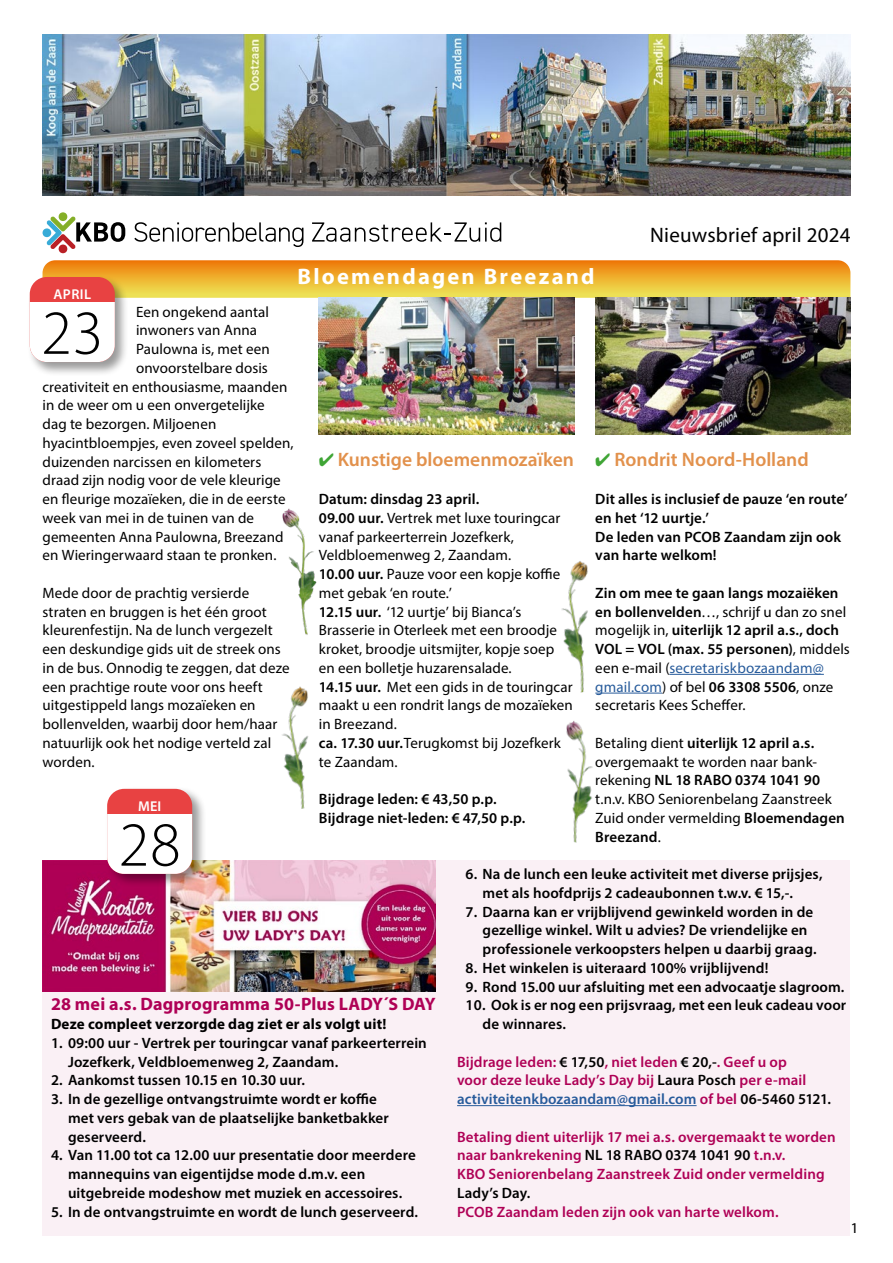
<style>
.page{position:relative;width:893px;height:1263px;background:#fff}
.page>*{position:absolute;margin:0;border:0;box-sizing:border-box;transform-origin:0 0}
.t1{font:300 63px "Myriad Pro";color:#000}
.t2{font:700 22.5px "Myriad Pro";letter-spacing:.1em;color:#fff}
.t3{font:21px "Myriad Pro";letter-spacing:.01em;color:#000}
.t4{font:600 19.5px "Myriad Pro";color:#e2914c}
.t5{font:700 18px "Myriad Pro";letter-spacing:.01em;color:#af0156}
.t6{font:15px/18.8px "Myriad Pro";letter-spacing:.005em;color:#000}
.t7{font:600 15px/18.8px "Myriad Pro";letter-spacing:.005em;color:#000}
.t8{font:600 15px/18.8px "Myriad Pro";letter-spacing:.005em;color:#af0156}
.t9{font:700 15px "Myriad Pro";letter-spacing:.01em;color:#000}
.t10{font:semi-expanded 15px "Myriad Pro";color:#000}
.t11{font:600 14.25px "Myriad Pro";letter-spacing:.03em;color:#fff}
.t12{font:600 14.25px "Myriad Pro";color:#fff}
.s1{color:#3fa535}
.s2{font-weight:400}
.s3{font-weight:400;color:#275b9b}
.s4{font-weight:600}
.s5{color:#000}
.s6{color:#275b9b}
</style>
<div class="page">
<img style="left:282px;top:508px;width:35px;height:127px">
<img style="left:566px;top:721px;width:27px;height:122px">
<img style="left:561px;top:561px;width:46px;height:132px">
<img style="left:282px;top:686px;width:27px;height:123px">
<svg style="left:43px;top:212px;width:82px;height:41px"></svg>
<svg style="left:134px;top:222px;width:169px;height:25px"></svg>
<svg style="left:312px;top:222px;width:189px;height:20px"></svg>
<img style="left:43px;top:34px;width:807px;height:162px">
<div style="left:43px;top:860px;width:807px;height:375px;background:#faf0f5"></div>
<hr style="left:669px;top:674px;width:155px;height:1px;background:#275b9b">
<hr style="left:595px;top:693px;width:67px;height:1px;background:#275b9b">
<hr style="left:457px;top:1105px;width:240px;height:1px;background:#275b9b">
<img style="left:43px;top:860px;width:393px;height:132px">
<img style="left:319px;top:362px;width:255px;height:72px">
<img style="left:595px;top:362px;width:255px;height:72px">
<div style="left:28px;top:275px;width:101px;height:101px;background:#000;opacity:.4"></div>
<img style="left:30px;top:260px;width:820px;height:102px">
<div style="left:105px;top:787px;width:101px;height:101px;background:#000;opacity:.4"></div>
<div style="left:107px;top:789px;width:85px;height:85px;background:#e84242;border-radius:17px"></div>
<div style="left:107px;top:815px;width:85px;height:59px;background:#fff"></div>
<h3 class="t3" style="left:650px;top:222px;width:202px">Nieuwsbrief april 2024</h3>
<h2 class="t2" style="left:298px;top:262px;width:298px">Bloemendagen Breezand</h2>
<p class="t11" style="left:53px;top:285px;width:39px">APRIL</p>
<h1 class="t1" style="left:41px;top:295px;width:64px">23</h1>
<p class="t6" style="left:136px;top:302px;width:135px">Een ongekend aantal</p>
<p class="t6" style="left:136px;top:321px;width:122px">inwoners van Anna</p>
<p class="t6" style="left:136px;top:339px;width:135px">Paulowna is, met een</p>
<p class="t6" style="left:136px;top:358px;width:133px">onvoorstelbare dosis</p>
<p class="t6" style="left:43px;top:377px;width:246px">creativiteit en enthousiasme, maanden</p>
<p class="t6" style="left:43px;top:396px;width:224px">in de weer om u een onvergetelijke</p>
<p class="t6" style="left:43px;top:414px;width:175px">dag te bezorgen. Miljoenen</p>
<p class="t6" style="left:43px;top:433px;width:253px">hyacintbloempjes, even zoveel spelden,</p>
<p class="t6" style="left:43px;top:452px;width:220px">duizenden narcissen en kilometers</p>
<p class="t6" style="left:43px;top:471px;width:240px">draad zijn nodig voor de vele kleurige</p>
<p class="t6" style="left:43px;top:489px;width:245px">en fleurige mozaïeken, die in de eerste</p>
<p class="t6" style="left:43px;top:508px;width:213px">week van mei in de tuinen van de</p>
<p class="t6" style="left:43px;top:527px;width:243px">gemeenten Anna Paulowna, Breezand</p>
<p class="t6" style="left:43px;top:546px;width:235px">en Wieringerwaard staan te pronken.</p>
<p class="t6" style="left:43px;top:583px;width:249px">Mede door de prachtig versierde straten en bruggen is het één groot kleurenfestijn. Na de lunch vergezelt een deskundige gids uit de streek ons in de bus. Onnodig te zeggen, dat deze een prachtige route voor ons heeft uitgestippeld langs mozaïeken en bollenvelden, waarbij door hem/haar natuurlijk ook het nodige verteld zal worden.</p>
<h3 class="t4" style="left:319px;top:447px;width:491px"><span class="s1">✔</span> Kunstige bloemenmozaïken <span class="s1">✔</span> Rondrit Noord-Holland</h3>
<p class="t7" style="left:595px;top:489px;width:254px">Dit alles is inclusief de pauze ‘en route’ en het ‘12 uurtje.’<br>De leden van PCOB Zaandam zijn ook van harte welkom!</p>
<p class="t7" style="left:595px;top:583px;width:256px">Zin om mee te gaan langs mozaiëken en bollenvelden<span class="s2">…, schrijf u dan zo snel mogelijk in,</span> uiterlijk 12 april a.s., doch VOL = VOL (max. 55 personen)<span class="s2">, middels een e-mail (</span><span class="s3">secretariskbozaandam@ gmail.com</span><span class="s2">) of bel</span> 06 3308 5506<span class="s2">, onze secretaris Kees Scheffer.</span></p>
<p class="t6" style="left:595px;top:733px;width:251px">Betaling dient <span class="s4">uiterlijk 12 april a.s. </span>overgemaakt te worden naar bank&shy;rekening <span class="s4">NL 18 RABO 0374 1041 90 </span>t.n.v. KBO Seniorenbelang Zaanstreek<br>Zuid onder vermelding <span class="s4">Bloemendagen<br>Breezand</span>.</p>
<p class="t6" style="left:319px;top:489px;width:255px"><span class="s4">Datum: dinsdag 23 april.<br>09.00 uur.</span> Vertrek met luxe touringcar vanaf parkeerterrein Jozefkerk,<br>Veldbloemenweg 2, Zaandam.<br><span class="s4">10.00 uur.</span> Pauze voor een kopje koffie met gebak ‘en route.’<br><span class="s4">12.15 uur.</span> ‘12 uurtje’ bij Bianca’s<br>Brasserie in Oterleek met een broodje kroket, broodje uitsmijter, kopje soep en een bolletje huzarensalade.<br><span class="s4">14.15 uur.</span> Met een gids in de touringcar maakt u een rondrit langs de mozaïeken in Breezand.<br><span class="s4">ca. 17.30 uur.</span>Terugkomst bij Jozefkerk te Zaandam.</p>
<p class="t7" style="left:319px;top:789px;width:208px">Bijdrage leden: € 43,50 p.p.<br>Bijdrage niet-leden: € 47,50 p.p.</p>
<p class="t12" style="left:138px;top:797px;width:25px">MEI</p>
<h1 class="t1" style="left:119px;top:807px;width:64px">28</h1>
<p class="t5" style="left:51px;top:992px;width:386px">28 mei a.s. Dagprogramma 50-Plus LADY´S DAY</p>
<p class="t9" style="left:51px;top:1014px;width:337px">Deze compleet verzorgde dag ziet er als volgt uit!</p>
<p class="t7" style="left:68px;top:1033px;width:360px;text-indent:-17px">1. 09:00 uur - Vertrek per touringcar vanaf parkeerterrein<br>Jozefkerk, Veldbloemenweg 2, Zaandam.</p>
<p class="t7" style="left:51px;top:1070px;width:256px">2. Aankomst tussen 10.15 en 10.30 uur.</p>
<p class="t7" style="left:68px;top:1089px;width:322px;text-indent:-17px">3. In de gezellige ontvangstruimte wordt er koffie met vers gebak van de plaatselijke banketbakker geserveerd.</p>
<p class="t7" style="left:68px;top:1145px;width:349px;text-indent:-17px">4. Van 11.00 tot ca 12.00 uur presentatie door meerdere mannequins van eigentijdse mode d.m.v. een uitgebreide modeshow met muziek en accessoires.</p>
<p class="t7" style="left:51px;top:1202px;width:369px">5. In de ontvangstruimte en wordt de lunch geserveerd.</p>
<p class="t7" style="left:483px;top:864px;width:341px;text-indent:-17px">6. Na de lunch een leuke activiteit met diverse prijsjes, met als hoofdprijs 2 cadeaubonnen t.w.v. € 15,-.</p>
<p class="t7" style="left:483px;top:902px;width:335px;text-indent:-17px">7. Daarna kan er vrijblijvend gewinkeld worden in de gezellige winkel. Wilt u advies? De vriendelijke en professionele verkoopsters helpen u daarbij graag.</p>
<p class="t7" style="left:466px;top:958px;width:304px">8. Het winkelen is uiteraard 100% vrijblijvend!</p>
<p class="t7" style="left:466px;top:977px;width:380px">9. Rond 15.00 uur afsluiting met een advocaatje slagroom.</p>
<p class="t7" style="left:483px;top:995px;width:365px;text-indent:-17px">10. Ook is er nog een prijsvraag, met een leuk cadeau voor de winnares.</p>
<p class="t8" style="left:457px;top:1052px;width:376px">Bijdrage leden: <span class="s5">€ 17,50</span>, niet leden <span class="s5">€ 20,-</span>. Geef u op<br>voor deze leuke Lady’s Day bij <span class="s5">Laura Posch</span> per e-mail <span class="s6">activiteitenkbozaandam@gmail.com</span> of bel <span class="s5">06-5460 5121.</span></p>
<p class="t8" style="left:457px;top:1127px;width:380px">Betaling dient uiterlijk 17 mei a.s. overgemaakt te worden naar bankrekening <span class="s5">NL 18 RABO 0374 1041 90</span> t.n.v.<br>KBO Seniorenbelang Zaanstreek Zuid onder vermelding</p>
<p class="t7" style="left:457px;top:1183px;width:75px">Lady’s Day.</p>
<p class="t8" style="left:457px;top:1202px;width:323px">PCOB Zaandam leden zijn ook van harte welkom.</p>
<p class="t10" style="left:851px;top:1219px;width:10px">1</p>
</div>
